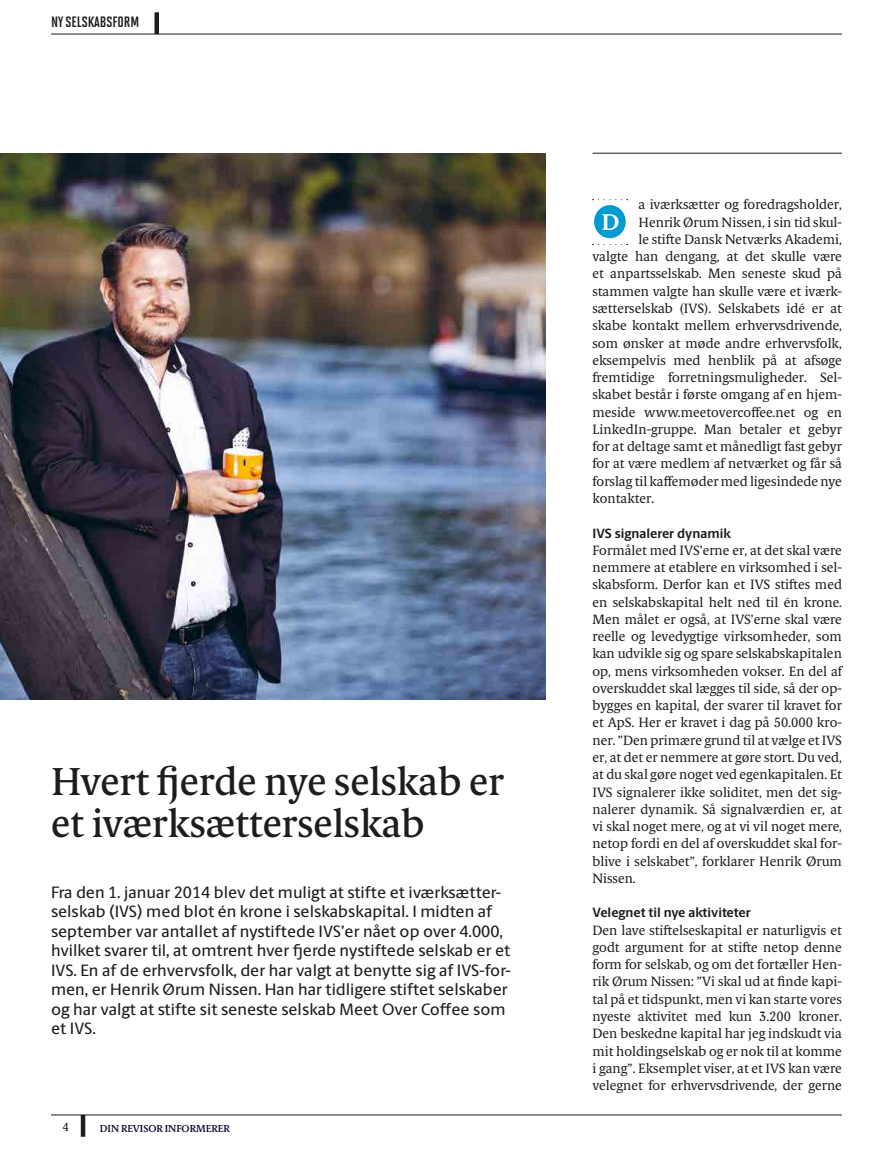
<style>
.page{position:relative;width:893px;height:1149px;background:#fff}
.page>*{position:absolute;margin:0;border:0;box-sizing:border-box;transform-origin:0 0}
.t1{font:500 39px/42px "Berling Serif Text";color:#1d1d1b}
.t2{font:700 22.8px "Berling Serif Text";color:#fff}
.t3{font:500 16.5px/19.5px "Berling Sans";color:#1d1d1b}
.t4{font:15px "Solano Gothic MVB Bd SC";color:#1d1d1b}
.t5{font:13.5px/17.2px "Berling Serif Text";color:#1d1d1b;text-align:justify}
.t6{font:700 13.5px "Berling Sans";color:#1d1d1b}
.t7{font:12px "Berling Serif Text";color:#1d1d1b}
.t8{font:600 10.2px "Berling Serif Text";letter-spacing:-.01em;color:#131139}
</style>
<div class="page">
<hr style="left:81px;top:1114px;width:4px;height:22px;background:#1d1d1b">
<hr style="left:592px;top:153px;width:250px;height:1px;background:#1d1d1b">
<div style="left:154px;top:12px;width:5px;height:22px;background:#1d1d1b"></div>
<hr style="left:51px;top:1114px;width:791px;height:1px;background:#1d1d1b">
<hr style="left:51px;top:34px;width:791px;height:1px;background:#1d1d1b">
<img style="left:0;top:153px;width:546px;height:546px">
<div style="left:594px;top:205px;width:32px;height:33px;background:#009bd0;border-radius:50%"></div>
<svg style="left:592px;top:244px;width:36px;height:1px"></svg>
<svg style="left:592px;top:199px;width:36px;height:1px"></svg>
<p class="t4" style="left:51px;top:14px;width:90px">NY SELSKABSFORM</p>
<h1 class="t1" style="left:51px;top:760px;width:454px">Hvert fjerde nye selskab er et iværksætterselskab</h1>
<p class="t3" style="left:51px;top:881px;width:461px">Fra den 1. januar 2014 blev det muligt at stifte et iværksætter&shy;selskab (IVS) med blot én krone i selskabskapital. I midten af september var antallet af nystiftede IVS’er nået op over 4.000, hvilket svarer til, at omtrent hver fjerde nystiftede selskab er et IVS. En af de erhvervsfolk, der har valgt at benytte sig af IVS-for&shy;men, er Henrik Ørum Nissen. Han har tidligere stiftet selskaber og har valgt at stifte sit seneste selskab Meet Over Coffee som et IVS.</p>
<p class="t7" style="left:63px;top:1119px;width:8px">4</p>
<p class="t8" style="left:100px;top:1121px;width:132px">DIN REVISOR INFORMERER</p>
<p class="t5" style="left:638px;top:196px;width:205px">a iværksætter og foredragsholder,</p>
<p class="t5" style="left:638px;top:213px;width:205px">Henrik Ørum Nissen, i sin tid skul-</p>
<p class="t5" style="left:638px;top:230px;width:205px">le stifte Dansk Netværks Akademi,</p>
<p class="t5" style="left:592px;top:248px;width:251px">valgte han dengang, at det skulle være</p>
<p class="t5" style="left:592px;top:265px;width:251px">et anpartsselskab. Men seneste skud på</p>
<p class="t5" style="left:592px;top:282px;width:251px">stammen valgte han skulle være et iværk-</p>
<p class="t5" style="left:592px;top:299px;width:251px">sætterselskab (IVS). Selskabets idé er at</p>
<p class="t5" style="left:592px;top:317px;width:251px">skabe kontakt mellem erhvervsdrivende,</p>
<p class="t5" style="left:592px;top:334px;width:251px">som ønsker at møde andre erhvervsfolk,</p>
<p class="t5" style="left:592px;top:351px;width:251px">eksempelvis med henblik på at afsøge</p>
<p class="t5" style="left:592px;top:368px;width:251px">fremtidige forretningsmuligheder. Sel-</p>
<p class="t5" style="left:592px;top:386px;width:251px">skabet består i første omgang af en hjem-</p>
<p class="t5" style="left:592px;top:403px;width:251px">meside www.meetovercoffee.net og en</p>
<p class="t5" style="left:592px;top:420px;width:251px">LinkedIn-gruppe. Man betaler et gebyr</p>
<p class="t5" style="left:592px;top:437px;width:251px">for at deltage samt et månedligt fast gebyr</p>
<p class="t5" style="left:592px;top:455px;width:251px">for at være medlem af netværket og får så</p>
<p class="t5" style="left:592px;top:472px;width:251px">forslag til kaffemøder med ligesindede nye</p>
<p class="t5" style="left:592px;top:489px;width:63px">kontakter.</p>
<p class="t6" style="left:592px;top:524px;width:140px">IVS signalerer dynamik</p>
<p class="t5" style="left:592px;top:541px;width:251px">Formålet med IVS’erne er, at det skal være nemmere at etablere en virksomhed i sel&shy;skabsform. Derfor kan et IVS stiftes med en selskabskapital helt ned til én krone.<br>Men målet er også, at IVS’erne skal være reelle og levedygtige virksomheder, som kan udvikle sig og spare selskabskapitalen op, mens virksomheden vokser. En del af overskuddet skal lægges til side, så der op&shy;bygges en kapital, der svarer til kravet for et ApS. Her er kravet i dag på 50.000 kro&shy;ner. ”Den primære grund til at vælge et IVS er, at det er nemmere at gøre stort. Du ved, at du skal gøre noget ved egenkapitalen. Et IVS signalerer ikke soliditet, men det sig&shy;nalerer dynamik. Så signalværdien er, at vi skal noget mere, og at vi vil noget mere, netop fordi en del af overskuddet skal for&shy;blive i selskabet”, forklarer Henrik Ørum Nissen.</p>
<p class="t6" style="left:592px;top:904px;width:160px">Velegnet til nye aktiviteter</p>
<p class="t5" style="left:592px;top:921px;width:251px">Den lave stiftelseskapital er naturligvis et godt argument for at stifte netop denne form for selskab, og om det fortæller Hen&shy;rik Ørum Nissen: ”Vi skal ud at finde kapi&shy;tal på et tidspunkt, men vi kan starte vores nyeste aktivitet med kun 3.200 kroner.<br>Den beskedne kapital har jeg indskudt via mit holdingselskab og er nok til at komme i gang”. Eksemplet viser, at et IVS kan være velegnet for erhvervsdrivende, der gerne</p>
<h2 class="t2" style="left:602px;top:208px;width:20px">D</h2>
</div>
